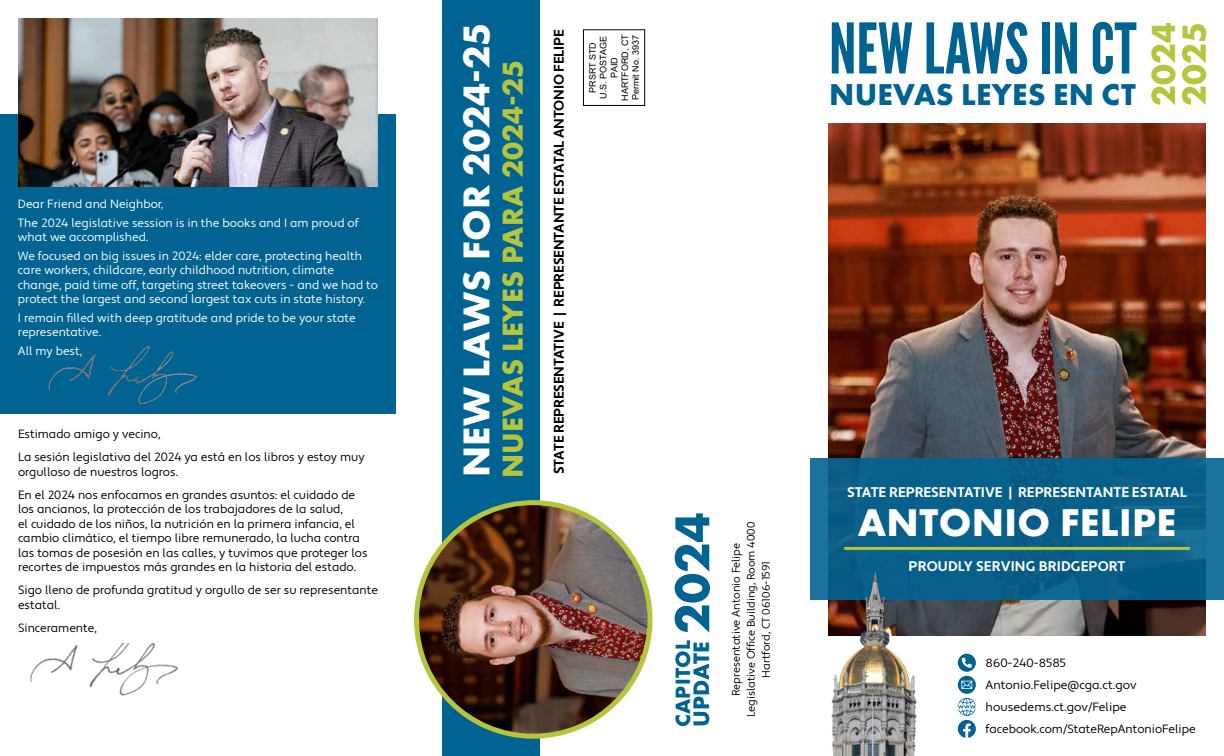
<style>
.page{position:relative;width:1224px;height:756px;background:#fff}
.page>*{position:absolute;margin:0;border:0;box-sizing:border-box;transform-origin:0 0}
.t1{font:69.6px "League Gothic";color:#006392}
.t2{font:700 40.1px "Futura PT";letter-spacing:.01em;color:#fff}
.t3{font:700 38.7px "Futura PT";letter-spacing:.01em;color:#fff}
.t4{font:700 34.7px/30.7px "Futura PT";color:#b5c53d}
.t5{font:700 31.3px "Futura PT";letter-spacing:.01em;color:#006392}
.t6{font:700 30px "Futura PT";letter-spacing:.01em;color:#b5c53d}
.t7{font:700 23.3px "Futura PT";letter-spacing:.01em;color:#006392}
.t8{font:700 21.5px "Futura PT";letter-spacing:.01em;color:#006392}
.t9{font:700 14px "Apertura";color:#fff}
.t10{font:700 14px "Apertura";letter-spacing:-.01em;color:#000}
.t11{font:12px/14.4px "Apertura";color:#000}
.t12{font:12px/14.4px "Apertura";color:#fff}
.t13{font:11px/15px "Apertura";color:#000;text-align:center}
.t14{font:9px/10.8px "Arial";color:#000;text-align:center}
.s1{font-size:50.8px}
</style>
<div class="page">
<img style="left:828px;top:123px;width:378px;height:513px">
<div style="left:583px;top:30px;width:62px;height:76px;border:1px solid #000"></div>
<div style="left:958px;top:720px;width:18px;height:18px;background:#006392;border-radius:50%"></div>
<svg style="left:963px;top:723px;width:8px;height:15px"></svg>
<svg style="left:958px;top:676px;width:18px;height:18px"></svg>
<svg style="left:961px;top:681px;width:11px;height:8px"></svg>
<div style="left:958px;top:654px;width:18px;height:18px;background:#006392;border-radius:50%"></div>
<svg style="left:962px;top:658px;width:10px;height:10px"></svg>
<svg style="left:958px;top:698px;width:18px;height:18px"></svg>
<svg style="left:958px;top:699px;width:18px;height:16px"></svg>
<div style="left:442px;top:0;width:98px;height:756px;background:#006392"></div>
<div style="left:0;top:115px;width:396px;height:299px;background:#006392"></div>
<img style="left:417px;top:503px;width:233px;height:233px;border-radius:114px">
<div style="left:414px;top:500px;width:239px;height:239px;border:5px solid #b5c53d;border-radius:50%"></div>
<svg style="left:810px;top:458px;width:414px;height:142px;background:#09608a"></svg>
<hr style="left:844px;top:547px;width:346px;height:3px;background:#b5c53d">
<img style="left:828px;top:568px;width:91px;height:188px">
<img style="left:18px;top:18px;width:360px;height:168px">
<img style="left:49px;top:346px;width:148px;height:58px">
<img style="left:30px;top:644px;width:148px;height:52px">
<p class="t12" style="left:18px;top:195px;width:342px;line-height:18.9px">Dear Friend and Neighbor,<br>The 2024 legislative session is in the books and I am proud of</p>
<p class="t12" style="left:18px;top:228px;width:346px;line-height:18.9px">what we accomplished.<br>We focused on big issues in 2024: elder care, protecting health</p>
<p class="t12" style="left:18px;top:263px;width:362px">care workers, childcare, early childhood nutrition, climate change, paid time off, targeting street takeovers - and we had to protect the largest and second largest tax cuts in state history.</p>
<p class="t12" style="left:18px;top:311px;width:339px">I remain filled with deep gratitude and pride to be your state representative.</p>
<p class="t12" style="left:18px;top:344px;width:66px">All my best,</p>
<p class="t11" style="left:18px;top:422px;width:348px;line-height:23.4px">Estimado amigo y vecino,<br>La sesión legislativa del 2024 ya está en los libros y estoy muy</p>
<p class="t11" style="left:18px;top:460px;width:339px;line-height:23.4px">orgulloso de nuestros logros.<br>En el 2024 nos enfocamos en grandes asuntos: el cuidado de</p>
<p class="t11" style="left:18px;top:502px;width:351px">los ancianos, la protección de los trabajadores de la salud,<br>el cuidado de los niños, la nutrición en la primera infancia, el cambio climático, el tiempo libre remunerado, la lucha contra las tomas de posesión en las calles, y tuvimos que proteger los recortes de impuestos más grandes en la historia del estado.</p>
<p class="t11" style="left:18px;top:583px;width:361px">Sigo lleno de profunda gratitud y orgullo de ser su representante estatal.</p>
<p class="t11" style="left:18px;top:621px;width:80px">Sinceramente,</p>
<h3 class="t3" style="left:452px;top:477px;width:456px;rotate:-90deg">NEW LAWS FOR 2024-25</h3>
<p class="t10" style="left:551px;top:474px;width:446px;rotate:-90deg">STATE REPRESENTATIVE | REPRESENTANTE ESTATAL ANTONIO FELIPE</p>
<h3 class="t6" style="left:493px;top:478px;width:420px;rotate:-90deg">NUEVAS LEYES PARA 2024-25</h3>
<p class="t14" style="left:587px;top:101px;width:68px;rotate:-90deg">PRSRT STD<br>U.S. POSTAGE<br>PAID<br>HARTFORD, CT<br>Permit No. 3937</p>
<h3 class="t7" style="left:686px;top:727px;width:216px;rotate:-90deg">UPDATE <span class="s1">2024</span></h3>
<p class="t13" style="left:729px;top:717px;width:197px;rotate:-90deg">Representative Antonio Felipe<br>Legislative Office Building, Room 4000<br>Hartford, CT 06106-1591</p>
<h3 class="t8" style="left:669px;top:727px;width:88px;rotate:-90deg">CAPITOL</h3>
<h1 class="t1" style="left:829px;top:7px;width:309px">NEW LAWS IN CT</h1>
<h3 class="t4" style="left:1147px;top:106px;width:85px;rotate:-90deg">2024<br>2025</h3>
<h3 class="t5" style="left:829px;top:75px;width:308px">NUEVAS LEYES EN CT</h3>
<p class="t9" style="left:847px;top:484px;width:341px">STATE REPRESENTATIVE | REPRESENTANTE ESTATAL</p>
<h2 class="t2" style="left:858px;top:497px;width:320px">ANTONIO FELIPE</h2>
<p class="t9" style="left:909px;top:558px;width:218px">PROUDLY SERVING BRIDGEPORT</p>
<p class="t11" style="left:986px;top:653px;width:212px;line-height:22px">860-240-8585<br>Antonio.Felipe@cga.ct.gov housedems.ct.gov/Felipe facebook.com/StateRepAntonioFelipe</p>
</div>
